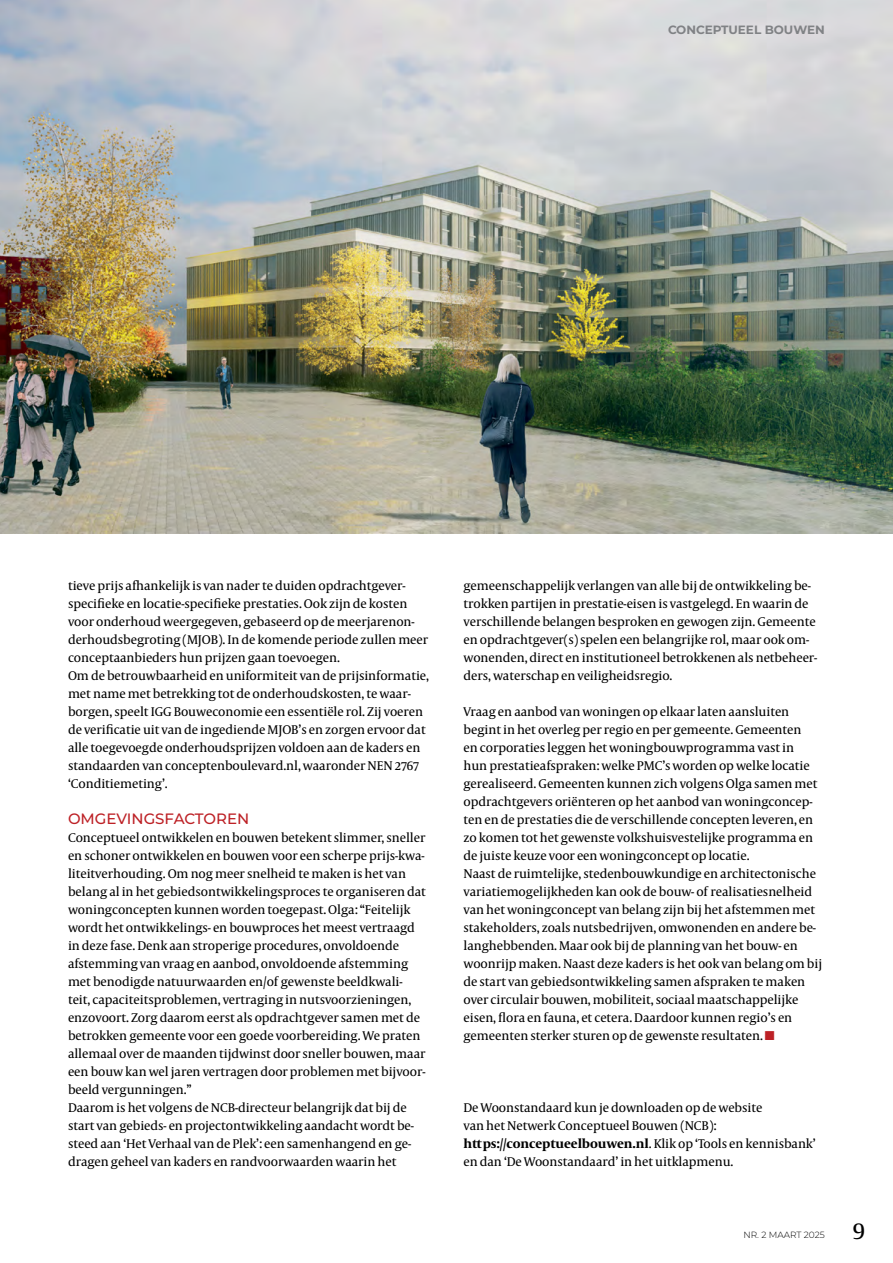
<style>
.page{position:relative;width:893px;height:1263px;background:#fff}
.page>*{position:absolute;margin:0;border:0;box-sizing:border-box;transform-origin:0 0}
.t1{font:24px "Capitolium News 2";color:#000}
.t2{font:500 15px "Montserrat";color:#bd2126}
.t3{font:12.9px/18px "Capitolium News 2";letter-spacing:-.005em;color:#000}
.t4{font:700 12px "Montserrat";color:#808285}
.t5{font:300 9px "Montserrat";color:#000}
.s1{color:#bd2126}
.s2{font-weight:700}
</style>
<div class="page">
<img style="left:0;top:0;width:893px;height:533px">
<p class="t4" style="left:668px;top:21px;width:158px">CONCEPTUEEL BOUWEN</p>
<p class="t3" style="left:68px;top:576px;width:363px">tieve prijs afhankelijk is van nader te duiden opdrachtgever&shy;specifieke en locatie-specifieke prestaties. Ook zijn de kosten voor onderhoud weergegeven, gebaseerd op de meerjarenon&shy;derhoudsbegroting (MJOB). In de komende periode zullen meer conceptaanbieders hun prijzen gaan toevoegen.<br>Om de betrouwbaarheid en uniformiteit van de prijsinformatie, met name met betrekking tot de onderhoudskosten, te waar&shy;borgen, speelt IGG Bouweconomie een essentiële rol. Zij voeren de verificatie uit van de ingediende MJOB’s en zorgen ervoor dat alle toegevoegde onderhoudsprijzen voldoen aan de kaders en standaarden van conceptenboulevard.nl, waaronder NEN 2767 ‘Conditiemeting’.</p>
<p class="t2" style="left:68px;top:809px;width:183px">OMGEVINGSFACTOREN</p>
<p class="t3" style="left:68px;top:828px;width:359px">Conceptueel ontwikkelen en bouwen betekent slimmer, sneller en schoner ontwikkelen en bouwen voor een scherpe prijs-kwa&shy;liteitverhouding. Om nog meer snelheid te maken is het van belang al in het gebiedsontwikkelingsproces te organiseren dat woningconcepten kunnen worden toegepast. Olga: “Feitelijk wordt het ontwikkelings- en bouwproces het meest vertraagd in deze fase. Denk aan stroperige procedures, onvoldoende afstemming van vraag en aanbod, onvoldoende afstemming met benodigde natuurwaarden en/of gewenste beeldkwali&shy;teit, capaciteitsproblemen, vertraging in nutsvoorzieningen, enzovoort. Zorg daarom eerst als opdrachtgever samen met de betrokken gemeente voor een goede voorbereiding. We praten allemaal over de maanden tijdwinst door sneller bouwen, maar een bouw kan wel jaren vertragen door problemen met bijvoor&shy;beeld vergunningen.”<br>Daarom is het volgens de NCB-directeur belangrijk dat bij de start van gebieds- en projectontwikkeling aandacht wordt be&shy;steed aan ‘Het Verhaal van de Plek’: een samenhangend en ge&shy;dragen geheel van kaders en randvoorwaarden waarin het</p>
<p class="t3" style="left:463px;top:576px;width:355px">gemeenschappelijk verlangen van alle bij de ontwikkeling be&shy;trokken partijen in prestatie-eisen is vastgelegd. En waarin de verschillende belangen besproken en gewogen zijn. Gemeente en opdrachtgever(s) spelen een belangrijke rol, maar ook om&shy;wonenden, direct en institutioneel betrokkenen als netbeheer&shy;ders, waterschap en veiligheidsregio.</p>
<p class="t3" style="left:463px;top:702px;width:360px">Vraag en aanbod van woningen op elkaar laten aansluiten begint in het overleg per regio en per gemeente. Gemeenten<br>en corporaties leggen het woningbouwprogramma vast in<br>hun prestatieafspraken: welke PMC’s worden op welke locatie gerealiseerd. Gemeenten kunnen zich volgens Olga samen met opdrachtgevers oriënteren op het aanbod van woningconcep&shy;ten en de prestaties die de verschillende concepten leveren, en zo komen tot het gewenste volkshuisvestelijke programma en de juiste keuze voor een woningconcept op locatie.<br>Naast de ruimtelijke, stedenbouwkundige en architectonische variatiemogelijkheden kan ook de bouw- of realisatiesnelheid van het woningconcept van belang zijn bij het afstemmen met stakeholders, zoals nutsbedrijven, omwonenden en andere be&shy;langhebbenden. Maar ook bij de planning van het bouw- en woonrijp maken. Naast deze kaders is het ook van belang om bij de start van gebiedsontwikkeling samen afspraken te maken over circulair bouwen, mobiliteit, sociaal maatschappelijke eisen, flora en fauna, et cetera. Daardoor kunnen regio’s en gemeenten sterker sturen op de gewenste resultaten. <span class="s1">■</span></p>
<p class="t3" style="left:463px;top:1098px;width:354px">De Woonstandaard kun je downloaden op de website<br>van het Netwerk Conceptueel Bouwen (NCB): <span class="s2">https://conceptueelbouwen.nl</span>. Klik op ‘Tools en kennisbank’ en dan ‘De Woonstandaard’ in het uitklapmenu.</p>
<p class="t5" style="left:743px;top:1229px;width:83px">NR. 2 MAART 2025</p>
<h1 class="t1" style="left:852px;top:1213px;width:15px">9</h1>
</div>
